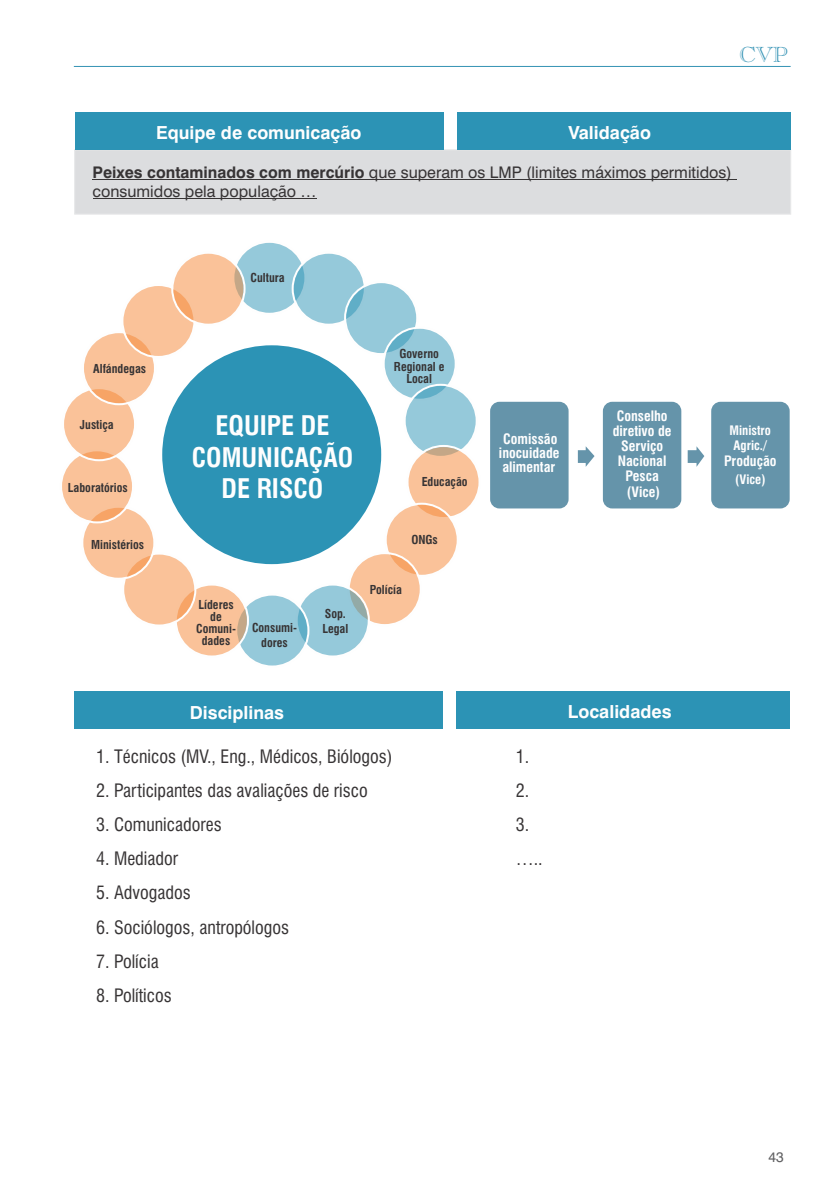
<style>
.page{position:relative;width:840px;height:1191px;background:#fff}
.page>*{position:absolute;margin:0;border:0;box-sizing:border-box;transform-origin:0 0}
.t1{font:700 condensed 26.4px/31.6px "Swiss 721 BT";color:#fefefe;text-align:center}
.t2{font:21.4px "Caslon Openface BT";color:#3392b4}
.t3{font:condensed 18px/34.2px "Swiss 721 BT";color:#373435}
.t4{font:700 18px "Swiss 721 BT";color:#fefefe}
.t5{font:16px/19.2px "Swiss 721 BT";color:#373435}
.t6{font:700 condensed 14px/15px "Swiss 721 BT";color:#fefefe;text-align:center}
.t7{font:14px "Swiss 721 BT";color:#606062}
.t8{font:700 condensed 12.8px/15.2px "Swiss 721 BT";color:#fefefe;text-align:center}
.t9{font:700 condensed 12px/12px "Swiss 721 BT";color:#373435;text-align:center}
.s1{font-weight:700}
</style>
<div class="page">
<div style="left:162px;top:345px;width:219px;height:219px;background:#2c93b5;border-radius:50%"></div>
<div style="left:74px;top:149px;width:716px;height:66px;background:#dcdddf;border:1px solid #e6e7e8"></div>
<div style="left:456px;top:112px;width:334px;height:38px;background:#2c93b5"></div>
<div style="left:456px;top:691px;width:333px;height:38px;background:#2c93b5"></div>
<div style="left:75px;top:112px;width:368px;height:38px;background:#2c93b5"></div>
<div style="left:74px;top:691px;width:369px;height:38px;background:#2c93b5"></div>
<hr style="left:93px;top:179px;width:276px;height:1px;background:#373435">
<hr style="left:369px;top:179px;width:366px;height:1px;background:#373435">
<hr style="left:93px;top:198px;width:223px;height:1px;background:#373435">
<div style="left:234px;top:243px;width:70px;height:70px;background:#95c9da;border-radius:50%"></div>
<div style="left:291px;top:251px;width:75px;height:75px;border:2px solid #fefefe;border-radius:50%"></div>
<div style="left:293px;top:254px;width:70px;height:70px;background:#2c93b5;border-radius:50%;opacity:.5"></div>
<div style="left:344px;top:281px;width:74px;height:74px;border:2px solid #fefefe;border-radius:50%"></div>
<div style="left:346px;top:283px;width:70px;height:70px;background:#2c93b5;border-radius:50%;opacity:.5"></div>
<div style="left:382px;top:327px;width:74px;height:74px;border:2px solid #fefefe;border-radius:50%"></div>
<div style="left:384px;top:329px;width:70px;height:70px;background:#2c93b5;border-radius:50%;opacity:.5"></div>
<div style="left:403px;top:384px;width:74px;height:74px;border:2px solid #fefefe;border-radius:50%"></div>
<div style="left:405px;top:386px;width:70px;height:70px;background:#2c93b5;border-radius:50%;opacity:.5"></div>
<div style="left:406px;top:445px;width:74px;height:74px;border:2px solid #fefefe;border-radius:50%"></div>
<div style="left:408px;top:447px;width:70px;height:70px;background:#f58634;border-radius:50%;opacity:.5"></div>
<div style="left:384px;top:503px;width:74px;height:74px;border:2px solid #fefefe;border-radius:50%"></div>
<div style="left:386px;top:505px;width:70px;height:70px;background:#f58634;border-radius:50%;opacity:.5"></div>
<div style="left:347px;top:552px;width:74px;height:74px;border:2px solid #fefefe;border-radius:50%"></div>
<div style="left:349px;top:554px;width:70px;height:70px;background:#f58634;border-radius:50%;opacity:.5"></div>
<div style="left:295px;top:583px;width:74px;height:74px;border:2px solid #fefefe;border-radius:50%"></div>
<div style="left:297px;top:585px;width:70px;height:70px;background:#2c93b5;border-radius:50%;opacity:.5"></div>
<div style="left:235px;top:593px;width:74px;height:74px;border:2px solid #fefefe;border-radius:50%"></div>
<div style="left:237px;top:595px;width:70px;height:70px;background:#2c93b5;border-radius:50%;opacity:.5"></div>
<div style="left:175px;top:583px;width:74px;height:74px;border:2px solid #fefefe;border-radius:50%"></div>
<div style="left:177px;top:585px;width:70px;height:70px;background:#f58634;border-radius:50%;opacity:.5"></div>
<div style="left:122px;top:552px;width:74px;height:74px;border:2px solid #fefefe;border-radius:50%"></div>
<div style="left:124px;top:554px;width:70px;height:70px;background:#f58634;border-radius:50%;opacity:.5"></div>
<div style="left:81px;top:505px;width:74px;height:75px;border:2px solid #fefefe;border-radius:50%"></div>
<div style="left:83px;top:508px;width:70px;height:70px;background:#f58634;border-radius:50%;opacity:.5"></div>
<div style="left:60px;top:449px;width:74px;height:74px;border:2px solid #fefefe;border-radius:50%"></div>
<div style="left:62px;top:451px;width:70px;height:70px;background:#f58634;border-radius:50%;opacity:.5"></div>
<div style="left:62px;top:387px;width:74px;height:74px;border:2px solid #fefefe;border-radius:50%"></div>
<div style="left:64px;top:389px;width:70px;height:70px;background:#f58634;border-radius:50%;opacity:.5"></div>
<div style="left:82px;top:331px;width:74px;height:74px;border:2px solid #fefefe;border-radius:50%"></div>
<div style="left:84px;top:333px;width:70px;height:70px;background:#f58634;border-radius:50%;opacity:.5"></div>
<div style="left:121px;top:284px;width:74px;height:74px;border:2px solid #fefefe;border-radius:50%"></div>
<div style="left:123px;top:286px;width:70px;height:70px;background:#f58634;border-radius:50%;opacity:.5"></div>
<div style="left:171px;top:251px;width:74px;height:75px;border:2px solid #fefefe;border-radius:50%"></div>
<div style="left:173px;top:254px;width:70px;height:70px;background:#f58634;border-radius:50%;opacity:.5"></div>
<hr style="left:74px;top:66px;width:716px;height:1px;background:#3392b4">
<div style="left:490px;top:402px;width:78px;height:106px;background:#6594aa;border-radius:9px"></div>
<div style="left:602px;top:402px;width:79px;height:106px;background:#6594aa;border-radius:9px"></div>
<div style="left:710px;top:402px;width:79px;height:106px;background:#6594aa;border-radius:9px"></div>
<svg style="left:577px;top:446px;width:17px;height:21px"></svg>
<svg style="left:687px;top:446px;width:17px;height:21px"></svg>
<p class="t2" style="left:739px;top:46px;width:49px">CVP</p>
<p class="t4" style="left:156px;top:126px;width:207px">Equipe de comunicação</p>
<p class="t4" style="left:568px;top:125px;width:84px">Validação</p>
<p class="t5" style="left:93px;top:164px;width:640px"><span class="s1">Peixes contaminados com mercúrio</span> que superam os LMP (limites máximos permitidos) consumidos pela população …</p>
<p class="t9" style="left:93px;top:364px;width:54px">Alfándegas</p>
<p class="t9" style="left:250px;top:273px;width:36px">Cultura</p>
<p class="t9" style="left:393px;top:349px;width:52px">Governo<br>Regional e<br>Local</p>
<p class="t9" style="left:80px;top:420px;width:35px">Justiça</p>
<p class="t9" style="left:68px;top:483px;width:61px">Laboratórios</p>
<p class="t9" style="left:91px;top:539px;width:54px">Ministérios</p>
<h1 class="t1" style="left:192px;top:413px;width:163px">EQUIPE DE<br>COMUNICAÇÃO<br>DE RISCO</h1>
<p class="t9" style="left:196px;top:600px;width:41px">Líderes de<br>Comuni&shy;dades</p>
<p class="t9" style="left:324px;top:609px;width:23px">Sop.</p>
<p class="t9" style="left:252px;top:623px;width:47px">Consumi-</p>
<p class="t9" style="left:322px;top:623px;width:27px">Legal</p>
<p class="t9" style="left:261px;top:638px;width:28px">dores</p>
<p class="t9" style="left:421px;top:476px;width:47px">Educação</p>
<p class="t9" style="left:411px;top:534px;width:28px">ONGs</p>
<p class="t9" style="left:369px;top:585px;width:34px">Polícía</p>
<p class="t4" style="left:190px;top:705px;width:96px">Disciplinas</p>
<p class="t3" style="left:96px;top:741px;width:298px">1. Técnicos (MV., Eng., Médicos, Biólogos)</p>
<p class="t3" style="left:96px;top:775px;width:273px">2. Participantes das avaliações de risco</p>
<p class="t3" style="left:96px;top:809px;width:127px">3. Comunicadores</p>
<p class="t3" style="left:96px;top:843px;width:83px">4. Mediador</p>
<p class="t3" style="left:96px;top:877px;width:96px">5. Advogados</p>
<p class="t3" style="left:96px;top:911px;width:194px">6. Sociólogos, antropólogos</p>
<p class="t3" style="left:96px;top:946px;width:64px">7. Polícia</p>
<p class="t3" style="left:96px;top:980px;width:77px">8. Políticos</p>
<p class="t6" style="left:498px;top:434px;width:62px;line-height:13.8px">Comissão inocuidade alimentar</p>
<p class="t6" style="left:612px;top:410px;width:60px">Conselho diretivo de<br>Serviço<br>Nacional<br>Pesca</p>
<p class="t6" style="left:626px;top:486px;width:35px">(Vice)</p>
<p class="t3" style="left:515px;top:741px;width:28px">1.<br>2.<br>3. …..</p>
<p class="t4" style="left:567px;top:704px;width:105px">Localidades</p>
<p class="t8" style="left:729px;top:423px;width:43px">Ministro<br>Agric./</p>
<p class="t6" style="left:723px;top:455px;width:54px">Produção</p>
<p class="t8" style="left:734px;top:472px;width:32px">(Vice)</p>
<p class="t7" style="left:768px;top:1151px;width:17px">43</p>
</div>
